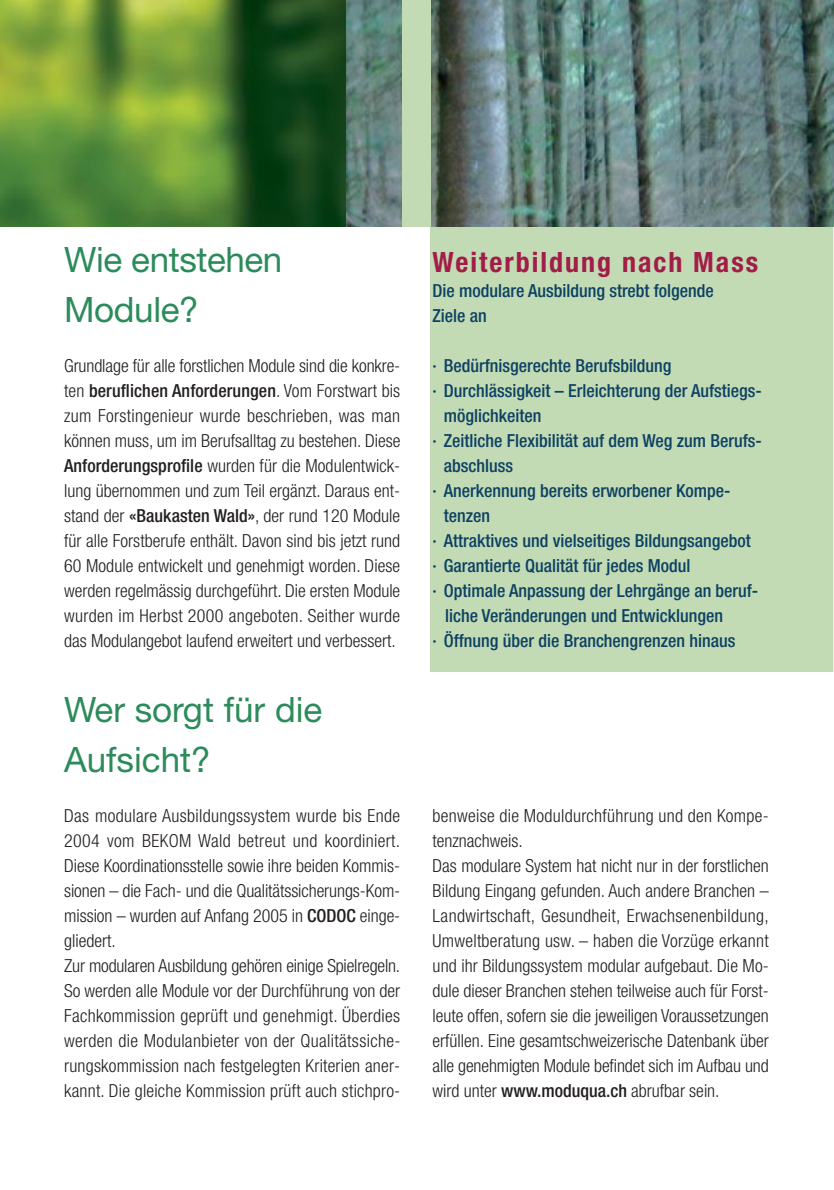
<style>
.page{position:relative;width:834px;height:1190px;background:#fff}
.page>*{position:absolute;margin:0;border:0;box-sizing:border-box;transform-origin:0 0}
.t1{font:35px/50px "Helvetica Neue";letter-spacing:-.01em;color:#2c8b5b}
.t2{font:700 condensed 28px "Helvetica Neue";letter-spacing:.07em;color:#a31c47}
.t3{font:300 condensed 18px/25px "Helvetica Neue";color:#231f1f}
.t4{font:500 condensed 18px/25px "Helvetica Neue";color:#0d4164}
.s1{font-weight:500}
</style>
<div class="page">
<svg style="left:833px;top:0;width:1px;height:227px"></svg>
<div style="left:820px;top:227px;width:14px;height:445px;background:#ebf1e5"></div>
<div style="left:431px;top:216px;width:402px;height:456px;background:#c2dbb4"></div>
<img style="left:346px;top:0;width:487px;height:227px">
<img style="left:0;top:0;width:346px;height:227px">
<div style="left:402px;top:0;width:29px;height:227px;background:#c2dbb4"></div>
<h1 class="t1" style="left:64px;top:238px;width:220px">Wie entstehen<br>Module?</h1>
<p class="t3" style="left:64px;top:355px;width:338px;text-align:justify">Grundlage für alle forstlichen Module sind die konkre&shy;ten <span class="s1">beruflichen Anforderungen</span>. Vom Forstwart bis zum Forstingenieur wurde beschrieben, was man können muss, um im Berufsalltag zu bestehen. Diese <span class="s1">Anforderungsprofile</span> wurden für die Modulentwick&shy;lung übernommen und zum Teil ergänzt. Daraus ent&shy;stand der <span class="s1">«Baukasten Wald»</span>, der rund 120 Module für alle Forstberufe enthält. Davon sind bis jetzt rund 60 Module entwickelt und genehmigt worden. Diese werden regelmässig durchgeführt. Die ersten Module wurden im Herbst 2000 angeboten. Seither wurde das Modulangebot laufend erweitert und verbessert.</p>
<h2 class="t2" style="left:433px;top:252px;width:327px">Weiterbildung nach Mass</h2>
<p class="t4" style="left:433px;top:280px;width:283px">Die modulare Ausbildung strebt folgende<br>Ziele an</p>
<p class="t4" style="left:433px;top:355px;width:240px">· Bedürfnisgerechte Berufsbildung</p>
<p class="t4" style="left:433px;top:380px;width:331px">· Durchlässigkeit – Erleichterung der Aufstiegs-</p>
<p class="t4" style="left:444px;top:405px;width:99px">möglichkeiten</p>
<p class="t4" style="left:433px;top:430px;width:331px">· Zeitliche Flexibilität auf dem Weg zum Berufs-</p>
<p class="t4" style="left:444px;top:455px;width:71px">abschluss</p>
<p class="t4" style="left:433px;top:480px;width:299px">· Anerkennung bereits erworbener Kompe-</p>
<p class="t4" style="left:444px;top:505px;width:48px">tenzen</p>
<p class="t4" style="left:433px;top:530px;width:320px">· Attraktives und vielseitiges Bildungsangebot</p>
<p class="t4" style="left:433px;top:555px;width:259px">· Garantierte Qualität für jedes Modul</p>
<p class="t4" style="left:433px;top:580px;width:327px">· Optimale Anpassung der Lehrgänge an beruf-</p>
<p class="t4" style="left:445px;top:605px;width:279px">liche Veränderungen und Entwicklungen</p>
<p class="t4" style="left:433px;top:630px;width:304px">· Öffnung über die Branchengrenzen hinaus</p>
<h1 class="t1" style="left:64px;top:688px;width:260px">Wer sorgt für die<br>Aufsicht?</h1>
<p class="t3" style="left:64px;top:805px;width:338px">Das modulare Ausbildungssystem wurde bis Ende 2004 vom BEKOM Wald betreut und koordiniert.<br>Diese Koordinationsstelle sowie ihre beiden Kommis&shy;sionen – die Fach- und die Qualitätssicherungs-Kom&shy;mission – wurden auf Anfang 2005 in <span class="s1">CODOC</span> einge&shy;gliedert.<br>Zur modularen Ausbildung gehören einige Spielregeln.<br>So werden alle Module vor der Durchführung von der Fachkommission geprüft und genehmigt. Überdies werden die Modulanbieter von der Qualitätssiche&shy;rungskommission nach festgelegten Kriterien aner&shy;kannt. Die gleiche Kommission prüft auch stichpro-</p>
<p class="t3" style="left:433px;top:805px;width:338px">benweise die Moduldurchführung und den Kompe&shy;tenznachweis.<br>Das modulare System hat nicht nur in der forstlichen Bildung Eingang gefunden. Auch andere Branchen – Landwirtschaft, Gesundheit, Erwachsenenbildung, Umweltberatung usw. – haben die Vorzüge erkannt und ihr Bildungssystem modular aufgebaut. Die Mo&shy;dule dieser Branchen stehen teilweise auch für Forst&shy;leute offen, sofern sie die jeweiligen Voraussetzungen erfüllen. Eine gesamtschweizerische Datenbank über alle genehmigten Module befindet sich im Aufbau und wird unter <span class="s1">www.moduqua.ch</span> abrufbar sein.</p>
</div>
